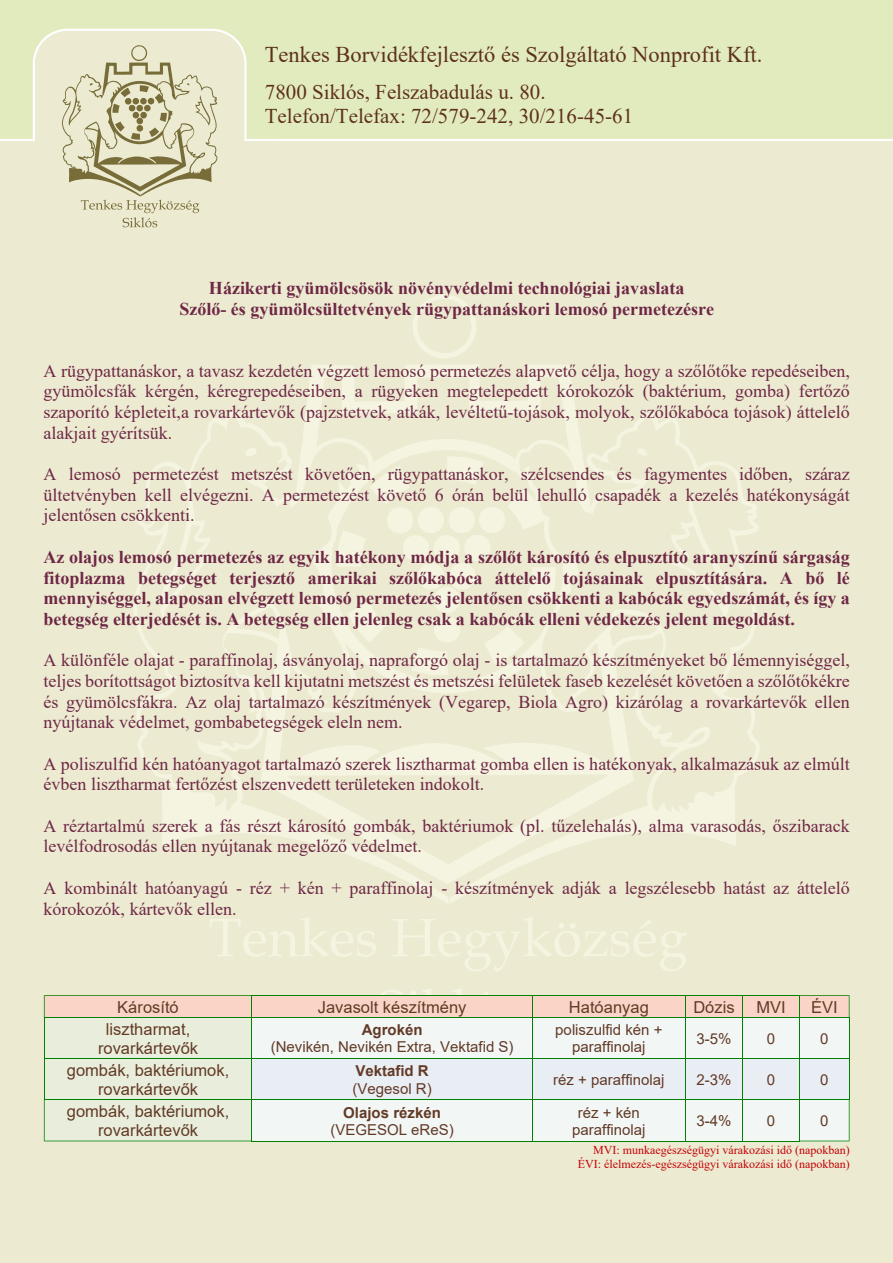
<style>
.page{position:relative;width:893px;height:1263px;background:#fff}
.page>*{position:absolute;margin:0;border:0;box-sizing:border-box;transform-origin:0 0}
.t1{font:22.5px "Times New Roman";color:#5d3119}
.t2{font:21px/24.2px "Times New Roman";color:#5d3119}
.t3{font:18px/20.7px "Times New Roman";color:#6e2745;text-align:justify}
.t4{font:700 18px/20.7px "Times New Roman";color:#6e2745;text-align:center}
.t5{font:16.5px/18.9px "Arial";color:#633a26;text-align:center}
.t6{font:15px/17.2px "Arial";color:#633a26;text-align:center}
.t7{font:700 15px "Arial";color:#633a26}
.t8{font:12px/13.8px "Times New Roman";color:#c40106;text-align:right}
</style>
<div class="page">
<div style="left:0;top:141px;width:893px;height:1122px;background:#ecead1"></div>
<div style="left:0;top:0;width:893px;height:139px;background:#e2ebbe"></div>
<div style="left:33px;top:29px;width:214px;height:206px;background:#ecead1;border:2px solid #fefefe;border-radius:34px"></div>
<div style="left:2px;top:142px;width:274px;height:212px;background:#ecead1"></div>
<svg style="left:62px;top:45px;width:155px;height:182px"></svg>
<svg style="left:413px;top:294px;width:63px;height:65px;background:#edecd4"></svg>
<svg style="left:133px;top:364px;width:627px;height:540px;background:#edecd4"></svg>
<svg style="left:337px;top:456px;width:219px;height:219px;background:#eeedd6"></svg>
<svg style="left:209px;top:917px;width:167px;height:40px;background:#edecd4"></svg>
<svg style="left:392px;top:917px;width:295px;height:54px;background:#edebd3"></svg>
<svg style="left:378px;top:988px;width:139px;height:7px"></svg>
<div style="left:252px;top:995px;width:280px;height:22px;background:#fad5c7"></div>
<div style="left:532px;top:995px;width:153px;height:22px;background:#fad5c7"></div>
<div style="left:685px;top:995px;width:57px;height:22px;background:#fad5c7"></div>
<div style="left:742px;top:995px;width:57px;height:22px;background:#fad5c7"></div>
<div style="left:44px;top:1017px;width:208px;height:42px;background:#e8eedb"></div>
<div style="left:252px;top:1017px;width:280px;height:42px;background:#f2f7f6"></div>
<div style="left:532px;top:1017px;width:153px;height:42px;background:#f2f7f6"></div>
<div style="left:685px;top:1017px;width:57px;height:42px;background:#f2f7f6"></div>
<div style="left:742px;top:1017px;width:57px;height:42px;background:#f2f7f6"></div>
<div style="left:799px;top:1017px;width:50px;height:42px;background:#f2f7f6"></div>
<div style="left:44px;top:1059px;width:208px;height:41px;background:#e8eedb"></div>
<div style="left:252px;top:1059px;width:280px;height:41px;background:#e9eef5"></div>
<div style="left:532px;top:1059px;width:153px;height:41px;background:#e9eef5"></div>
<div style="left:685px;top:1059px;width:57px;height:41px;background:#e9eef5"></div>
<div style="left:742px;top:1059px;width:57px;height:41px;background:#e9eef5"></div>
<div style="left:799px;top:1059px;width:50px;height:41px;background:#e9eef5"></div>
<div style="left:252px;top:1100px;width:280px;height:41px;background:#f2f7f6"></div>
<div style="left:532px;top:1100px;width:153px;height:41px;background:#f2f7f6"></div>
<div style="left:685px;top:1100px;width:57px;height:41px;background:#f2f7f6"></div>
<div style="left:742px;top:1100px;width:57px;height:41px;background:#f2f7f6"></div>
<hr style="left:252px;top:995px;width:281px;height:1px;background:#008000">
<hr style="left:532px;top:995px;width:154px;height:1px;background:#008000">
<hr style="left:685px;top:995px;width:58px;height:1px;background:#008000">
<hr style="left:742px;top:995px;width:58px;height:1px;background:#008000">
<hr style="left:252px;top:1017px;width:281px;height:1px;background:#008000">
<hr style="left:532px;top:1017px;width:154px;height:1px;background:#008000">
<hr style="left:685px;top:1017px;width:58px;height:1px;background:#008000">
<hr style="left:742px;top:1017px;width:58px;height:1px;background:#008000">
<hr style="left:44px;top:1058px;width:208px;height:1px;background:#008000">
<hr style="left:252px;top:1058px;width:281px;height:1px;background:#008000">
<hr style="left:532px;top:1058px;width:154px;height:1px;background:#008000">
<hr style="left:685px;top:1058px;width:58px;height:1px;background:#008000">
<hr style="left:742px;top:1058px;width:58px;height:1px;background:#008000">
<hr style="left:799px;top:1058px;width:50px;height:1px;background:#008000">
<hr style="left:252px;top:1099px;width:281px;height:1px;background:#008000">
<hr style="left:532px;top:1099px;width:154px;height:1px;background:#008000">
<hr style="left:685px;top:1099px;width:58px;height:1px;background:#008000">
<hr style="left:742px;top:1099px;width:58px;height:1px;background:#008000">
<hr style="left:252px;top:1140px;width:281px;height:1px;background:#008000">
<hr style="left:532px;top:1140px;width:154px;height:1px;background:#008000">
<hr style="left:685px;top:1140px;width:58px;height:1px;background:#008000">
<hr style="left:742px;top:1140px;width:58px;height:1px;background:#008000">
<hr style="left:44px;top:1017px;width:1px;height:42px;background:#008000">
<hr style="left:44px;top:1058px;width:1px;height:42px;background:#008000">
<div style="left:44px;top:1099px;width:208px;height:42px;background:#e8eedb"></div>
<svg style="left:44px;top:995px;width:208px;height:23px;background:#e5cdb6"></svg>
<hr style="left:252px;top:1017px;width:1px;height:42px;background:#008000">
<hr style="left:252px;top:1058px;width:1px;height:42px;background:#008000">
<hr style="left:252px;top:1099px;width:1px;height:42px;background:#008000">
<svg style="left:532px;top:996px;width:1px;height:21px"></svg>
<hr style="left:532px;top:1017px;width:1px;height:42px;background:#008000">
<hr style="left:532px;top:1058px;width:1px;height:42px;background:#008000">
<hr style="left:532px;top:1099px;width:1px;height:42px;background:#008000">
<svg style="left:685px;top:996px;width:1px;height:21px"></svg>
<hr style="left:685px;top:1017px;width:1px;height:42px;background:#008000">
<hr style="left:685px;top:1058px;width:1px;height:42px;background:#008000">
<hr style="left:685px;top:1099px;width:1px;height:42px;background:#008000">
<svg style="left:742px;top:996px;width:1px;height:21px"></svg>
<hr style="left:742px;top:1017px;width:1px;height:42px;background:#008000">
<hr style="left:742px;top:1058px;width:1px;height:42px;background:#008000">
<hr style="left:742px;top:1099px;width:1px;height:42px;background:#008000">
<hr style="left:799px;top:1017px;width:1px;height:42px;background:#008000">
<hr style="left:799px;top:1058px;width:1px;height:42px;background:#008000">
<svg style="left:799px;top:995px;width:51px;height:23px"></svg>
<hr style="left:849px;top:1017px;width:1px;height:42px;background:#008000">
<hr style="left:849px;top:1058px;width:1px;height:42px;background:#008000">
<svg style="left:799px;top:1099px;width:51px;height:42px"></svg>
<p class="t1" style="left:265px;top:46px;width:499px">Tenkes Borvidékfejlesztő és Szolgáltató Nonprofit Kft.</p>
<p class="t2" style="left:265px;top:82px;width:370px">7800 Siklós, Felszabadulás u. 80.<br>Telefon/Telefax: 72/579-242, 30/216-45-61</p>
<p class="t4" style="left:179px;top:279px;width:536px">Házikerti gyümölcsösök növényvédelmi technológiai javaslata<br>Szőlő- és gyümölcsültetvények rügypattanáskori lemosó permetezésre</p>
<p class="t3" style="left:44px;top:362px;width:808px">A rügypattanáskor, a tavasz kezdetén végzett lemosó permetezés alapvető célja, hogy a szőlőtőke repedéseiben, gyümölcsfák kérgén, kéregrepedéseiben, a rügyeken megtelepedett kórokozók (baktérium, gomba) fertőző szaporító képleteit,a rovarkártevők (pajzstetvek, atkák, levéltetű-tojások, molyok, szőlőkabóca tojások) áttelelő alakjait gyérítsük.</p>
<p class="t3" style="left:44px;top:465px;width:808px">A lemosó permetezést metszést követően, rügypattanáskor, szélcsendes és fagymentes időben, száraz ültetvényben kell elvégezni. A permetezést követő 6 órán belül lehulló csapadék a kezelés hatékonyságát jelentősen csökkenti.</p>
<p class="t4" style="left:44px;top:548px;width:808px;text-align:justify">Az olajos lemosó permetezés az egyik hatékony módja a szőlőt károsító és elpusztító aranyszínű sárgaság fitoplazma betegséget terjesztő amerikai szőlőkabóca áttelelő tojásainak elpusztítására. A bő lé mennyiséggel, alaposan elvégzett lemosó permetezés jelentősen csökkenti a kabócák egyedszámát, és így a betegség elterjedését is. A betegség ellen jelenleg csak a kabócák elleni védekezés jelent megoldást.</p>
<p class="t3" style="left:44px;top:652px;width:808px">A különféle olajat - paraffinolaj, ásványolaj, napraforgó olaj - is tartalmazó készítményeket bő lémennyiséggel, teljes borítottságot biztosítva kell kijutatni metszést és metszési felületek faseb kezelését követően a szőlőtőkékre és gyümölcsfákra. Az olaj tartalmazó készítmények (Vegarep, Biola Agro) kizárólag a rovarkártevők ellen nyújtanak védelmet, gombabetegségek eleln nem.</p>
<p class="t3" style="left:44px;top:755px;width:808px">A poliszulfid kén hatóanyagot tartalmazó szerek lisztharmat gomba ellen is hatékonyak, alkalmazásuk az elmúlt évben lisztharmat fertőzést elszenvedett területeken indokolt.</p>
<p class="t3" style="left:44px;top:817px;width:808px">A réztartalmú szerek a fás részt károsító gombák, baktériumok (pl. tűzelehalás), alma varasodás, őszibarack levélfodrosodás ellen nyújtanak megelőző védelmet.</p>
<p class="t3" style="left:44px;top:879px;width:808px">A kombinált hatóanyagú - réz + kén + paraffinolaj - készítmények adják a legszélesebb hatást az áttelelő kórokozók, kártevők ellen.</p>
<p class="t5" style="left:117px;top:999px;width:63px">Károsító</p>
<p class="t5" style="left:318px;top:999px;width:150px">Javasolt készítmény</p>
<p class="t5" style="left:569px;top:999px;width:81px">Hatóanyag</p>
<p class="t5" style="left:693px;top:999px;width:43px">Dózis</p>
<p class="t5" style="left:756px;top:999px;width:31px">MVI</p>
<p class="t5" style="left:811px;top:999px;width:28px">ÉVI</p>
<p class="t5" style="left:98px;top:1021px;width:102px">lisztharmat, rovarkártevők</p>
<p class="t7" style="left:362px;top:1024px;width:62px">Agrokén</p>
<p class="t6" style="left:555px;top:1023px;width:109px">poliszulfid kén + paraffinolaj</p>
<p class="t6" style="left:696px;top:1031px;width:37px">3-5%</p>
<p class="t6" style="left:767px;top:1031px;width:10px">0</p>
<p class="t6" style="left:820px;top:1031px;width:10px">0</p>
<p class="t6" style="left:271px;top:1040px;width:244px">(Nevikén, Nevikén Extra, Vektafid S)</p>
<p class="t5" style="left:67px;top:1062px;width:164px">gombák, baktériumok, rovarkártevők</p>
<p class="t7" style="left:355px;top:1065px;width:75px">Vektafid R</p>
<p class="t6" style="left:352px;top:1081px;width:81px">(Vegesol R)</p>
<p class="t5" style="left:67px;top:1103px;width:164px">gombák, baktériumok, rovarkártevők</p>
<p class="t7" style="left:343px;top:1106px;width:99px">Olajos rézkén</p>
<p class="t6" style="left:330px;top:1122px;width:125px">(VEGESOL eReS)</p>
<p class="t6" style="left:553px;top:1072px;width:113px">réz + paraffinolaj</p>
<p class="t6" style="left:696px;top:1072px;width:37px">2-3%</p>
<p class="t6" style="left:767px;top:1072px;width:10px">0</p>
<p class="t6" style="left:820px;top:1072px;width:10px">0</p>
<p class="t6" style="left:572px;top:1105px;width:75px">réz + kén paraffinolaj</p>
<p class="t6" style="left:696px;top:1113px;width:37px">3-4%</p>
<p class="t6" style="left:767px;top:1113px;width:10px">0</p>
<p class="t6" style="left:820px;top:1113px;width:10px">0</p>
<p class="t8" style="left:578px;top:1144px;width:273px">MVI: munkaegészségügyi várakozási idő (napokban)<br>ÉVI: élelmezés-egészségügyi várakozási idő (napokban)</p>
</div>
